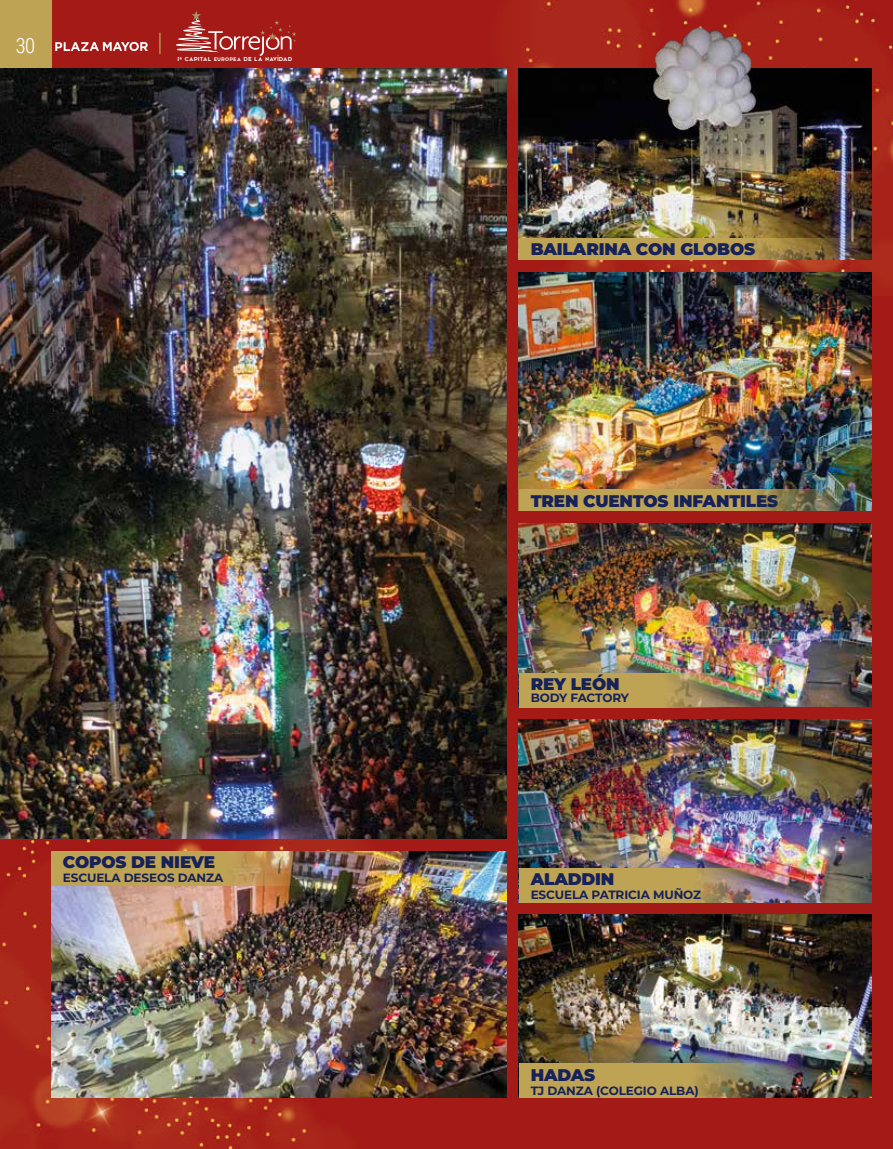
<style>
.page{position:relative;width:893px;height:1149px;background:#fff}
.page>*{position:absolute;margin:0;border:0;box-sizing:border-box;transform-origin:0 0}
.t1{font:24px "Vahika";color:#bfa355}
.t2{font:300 21px "Roboto Condensed";color:#fff}
.t3{font:900 16.8px "Montserrat";letter-spacing:-.01em;color:#162259}
.t4{font:700 12px "Montserrat";letter-spacing:-.01em;color:#162259}
.t5{font:7.65px "Elkwood";letter-spacing:.07em;color:#fff}
.s1{font-size:7.8px}
.s2{font-family:"DIN Pro";font-weight:700;font-size:5.4px}
</style>
<div class="page">
<div style="left:0;top:0;width:893px;height:1148px;background:#a31a16"></div>
<img style="left:0;top:838px;width:435px;height:310px">
<img style="left:506px;top:0;width:387px;height:295px">
<div style="left:0;top:0;width:51px;height:68px;background:#bfa355"></div>
<img style="left:519px;top:914px;width:353px;height:183px">
<img style="left:519px;top:523px;width:353px;height:183px">
<img style="left:519px;top:719px;width:353px;height:182px">
<img style="left:519px;top:26px;width:353px;height:212px">
<img style="left:51px;top:850px;width:455px;height:247px">
<img style="left:0;top:68px;width:506px;height:770px">
<img style="left:519px;top:272px;width:353px;height:217px">
<svg style="left:519px;top:238px;width:353px;height:21px;background:#aa904e"></svg>
<img style="left:519px;top:489px;width:353px;height:21px">
<img style="left:519px;top:673px;width:222px;height:34px">
<img style="left:519px;top:867px;width:268px;height:34px">
<svg style="left:51px;top:850px;width:268px;height:34px;background:#b69554"></svg>
<svg style="left:519px;top:1063px;width:268px;height:34px;background:#a99557"></svg>
<svg style="left:55px;top:42px;width:93px;height:9px"></svg>
<svg style="left:176px;top:11px;width:120px;height:46px"></svg>
<p class="t2" style="left:16px;top:31px;width:21px">30</p>
<h1 class="t1" style="left:158px;top:29px;width:6px">|</h1>
<p class="t5" style="left:178px;top:56px;width:116px"><span class="s1">I</span><span class="s2">ª</span> CAPITAL europea DE LA NAVIDAD</p>
<p class="t3" style="left:63px;top:850px;width:154px">COPOS DE NIEVE</p>
<p class="t4" style="left:63px;top:869px;width:162px">ESCUELA DESEOS DANZA</p>
<p class="t3" style="left:531px;top:238px;width:226px">BAILARINA CON GLOBOS</p>
<p class="t3" style="left:531px;top:489px;width:249px">TREN CUENTOS INFANTILES</p>
<p class="t3" style="left:531px;top:672px;width:90px">REY LEÓN</p>
<p class="t4" style="left:531px;top:689px;width:100px">BODY FACTORY</p>
<p class="t3" style="left:531px;top:867px;width:85px">ALADDIN</p>
<p class="t4" style="left:531px;top:886px;width:172px">ESCUELA PATRICIA MUÑOZ</p>
<p class="t3" style="left:531px;top:1063px;width:66px">HADAS</p>
<p class="t4" style="left:531px;top:1081px;width:170px">TJ DANZA (COLEGIO ALBA)</p>
</div>
